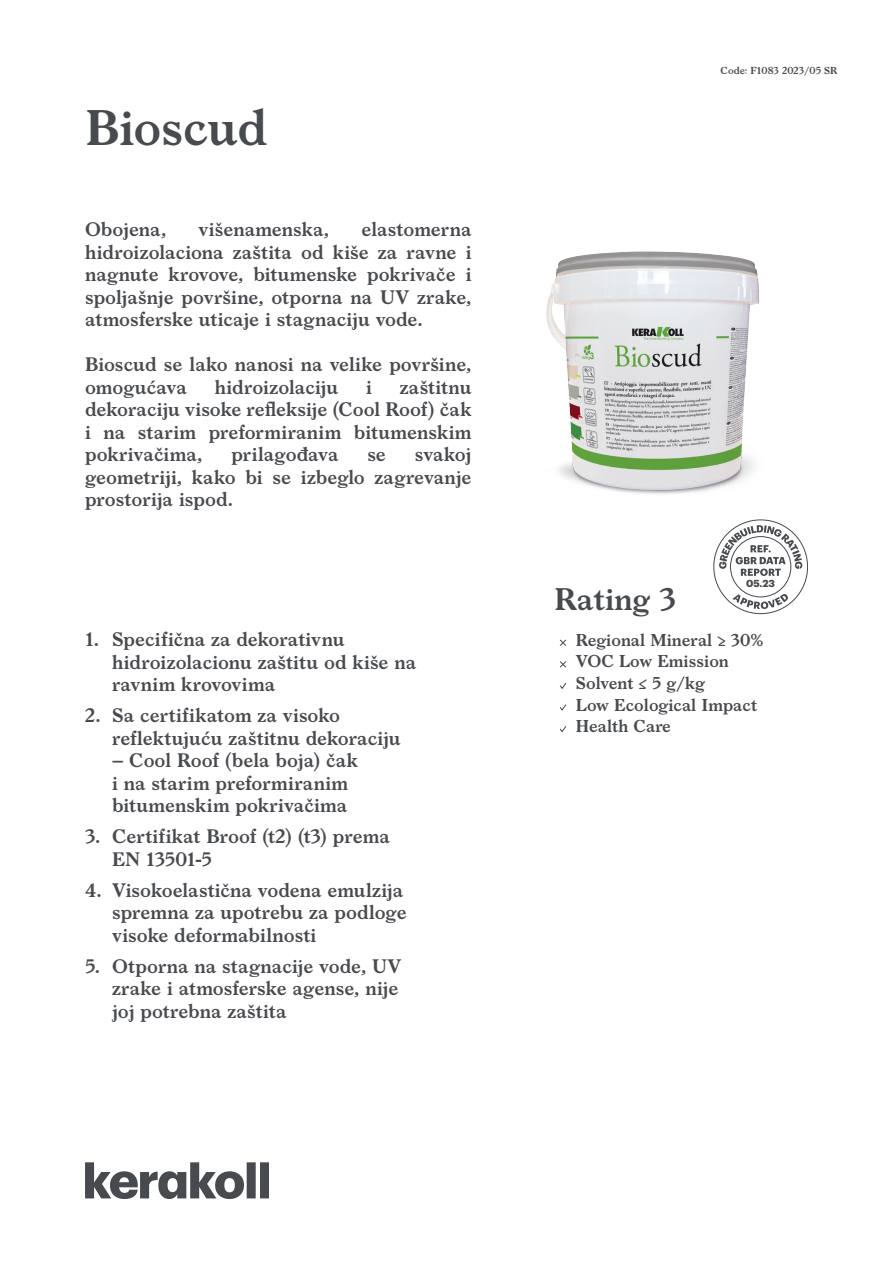
<style>
.page{position:relative;width:893px;height:1263px;background:#fff}
.page>*{position:absolute;margin:0;border:0;box-sizing:border-box;transform-origin:0 0}
.notag_cover_nome_prodotto{font:600 48px "Larish Neue";letter-spacing:-.01em;color:#474a4e}
.cover_eco{font:600 30px "Larish Neue";color:#474a4e}
.cover_descrizione_prodotto{font:600 18.75px/22.5px "Larish Neue";color:#474a4e}
.notag_cover_voci_rating{font:600 16.5px "Larish Neue";color:#474a4e}
.cover_datareport{font:700 10.05px "Graphik";color:#474a4e}
.t1{font:600 9.75px "Larish Neue";color:#474a4e}
</style>
<div class="page">
<svg style="left:713px;top:519px;width:95px;height:95px"></svg>
<svg style="left:85px;top:1162px;width:184px;height:37px"></svg>
<svg style="left:559px;top:639px;width:8px;height:7px"></svg>
<svg style="left:559px;top:661px;width:8px;height:7px"></svg>
<svg style="left:560px;top:682px;width:7px;height:7px"></svg>
<svg style="left:559px;top:704px;width:8px;height:7px"></svg>
<svg style="left:559px;top:726px;width:8px;height:7px"></svg>
<img style="left:546px;top:251px;width:214px;height:243px">
<p class="notag_cover_nome_prodotto" style="left:85px;top:91px;width:183px">Bioscud</p>
<p class="cover_descrizione_prodotto" style="left:85px;top:217px;width:388px;text-align:justify;text-indent:276px">elastomerna hidroizolaciona zaštita od kiše za ravne i nagnute krovove, bitumenske pokrivače i spoljašnje površine, otporna na UV zrake, atmosferske uticaje i stagnaciju vode.</p>
<p class="cover_descrizione_prodotto" style="left:85px;top:352px;width:388px">Bioscud se lako nanosi na velike površine, omogućava</p>
<p class="cover_descrizione_prodotto" style="left:85px;top:217px;width:83px">Obojena,</p>
<p class="cover_descrizione_prodotto" style="left:199px;top:217px;width:132px">višenamenska,</p>
<p class="cover_descrizione_prodotto" style="left:215px;top:374px;width:125px">hidroizolaciju</p>
<p class="cover_descrizione_prodotto" style="left:366px;top:374px;width:7px">i</p>
<p class="cover_descrizione_prodotto" style="left:85px;top:374px;width:388px;text-align:justify;text-indent:315px">zaštitnu dekoraciju visoke refleksije (Cool Roof) čak i na starim preformiranim bitumenskim pokrivačima,</p>
<p class="cover_descrizione_prodotto" style="left:85px;top:442px;width:388px;text-align:justify;text-indent:330px">svakoj geometriji, kako bi se izbeglo zagrevanje prostorija ispod.</p>
<p class="cover_descrizione_prodotto" style="left:231px;top:442px;width:109px">prilagođava</p>
<p class="cover_descrizione_prodotto" style="left:367px;top:442px;width:20px">se</p>
<p class="cover_descrizione_prodotto" style="left:112px;top:627px;width:306px;text-indent:-27px">1. Specifična za dekorativnu hidroizolacionu zaštitu od kiše na ravnim krovovima</p>
<p class="cover_descrizione_prodotto" style="left:112px;top:703px;width:290px;text-indent:-27px">2. Sa certifikatom za visoko reflektujuću zaštitnu dekoraciju</p>
<p class="cover_descrizione_prodotto" style="left:112px;top:748px;width:247px">– Cool Roof (bela boja) čak i na starim preformiranim bitumenskim pokrivačima</p>
<p class="cover_descrizione_prodotto" style="left:112px;top:824px;width:279px;text-indent:-27px">3. Certifikat Broof (t2) (t3) prema<br>EN 13501-5</p>
<p class="cover_descrizione_prodotto" style="left:112px;top:877px;width:296px;text-indent:-27px">4. Visokoelastična vodena emulzija spremna za upotrebu za podloge visoke deformabilnosti</p>
<p class="cover_descrizione_prodotto" style="left:112px;top:953px;width:291px;text-indent:-27px">5. Otporna na stagnacije vode, UV zrake i atmosferske agense, nije joj potrebna zaštita</p>
<p class="t1" style="left:721px;top:63px;width:119px">Code: F1083 2023/05 SR</p>
<p class="cover_datareport" style="left:746px;top:575px;width:30px">05.23</p>
<p class="cover_eco" style="left:554px;top:576px;width:123px">Rating 3</p>
<p class="notag_cover_voci_rating" style="left:576px;top:627px;width:189px">Regional Mineral ≥ 30%</p>
<p class="notag_cover_voci_rating" style="left:576px;top:649px;width:155px">VOC Low Emission</p>
<p class="notag_cover_voci_rating" style="left:576px;top:670px;width:130px">Solvent ≤ 5 g/kg</p>
<p class="notag_cover_voci_rating" style="left:576px;top:692px;width:183px">Low Ecological Impact</p>
<p class="notag_cover_voci_rating" style="left:576px;top:713px;width:97px">Health Care</p>
</div>
